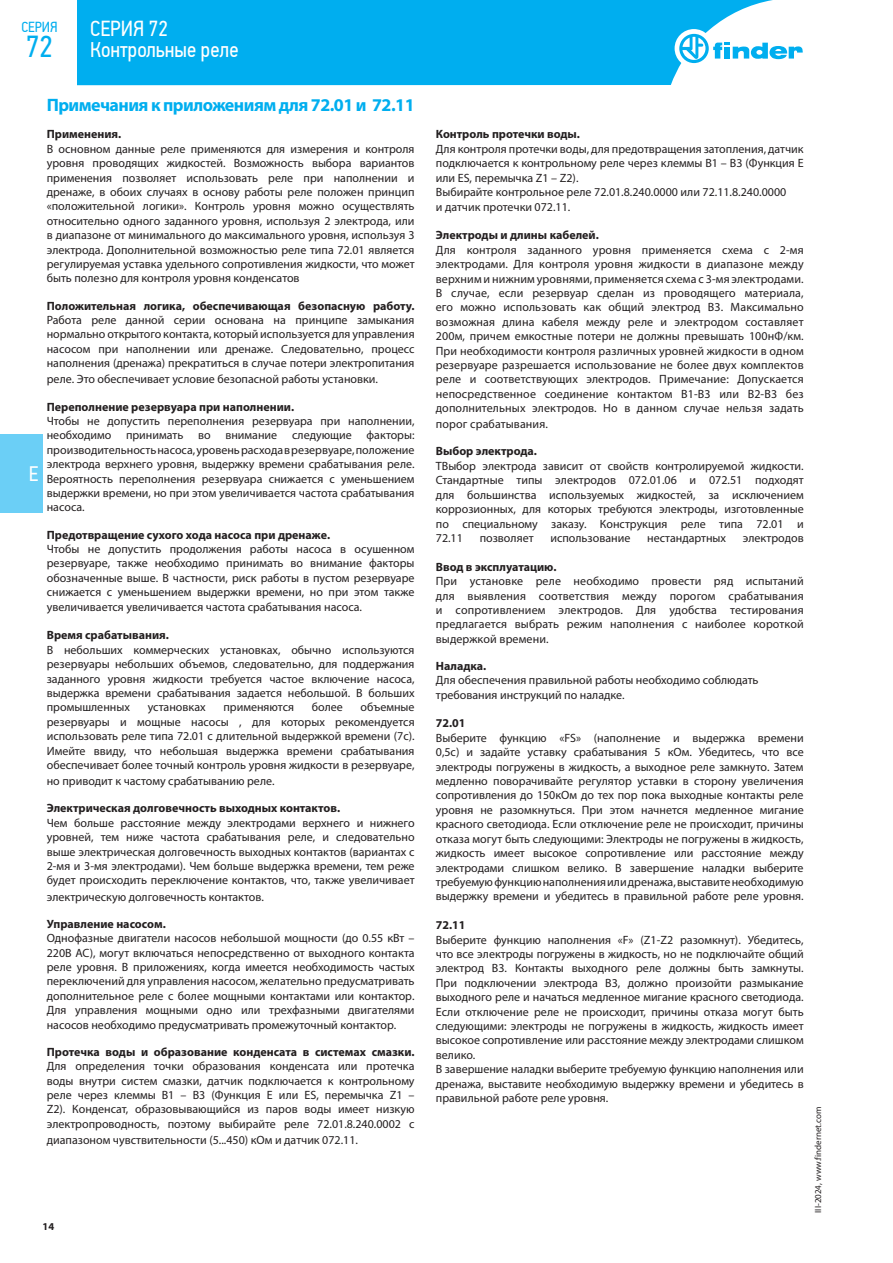
<style>
.page{position:relative;width:893px;height:1263px;background:#fff}
.page>*{position:absolute;margin:0;border:0;box-sizing:border-box;transform-origin:0 0}
.t1{font:30.3px "PF Din Text Cond Pro";color:#00aeef}
.t2{font:21.75px/21px "PF Din Text Cond Pro";color:#fff}
.t3{font:21px "PF Din Text Cond Pro";color:#fff}
.t4{font:700 18px "Myriad Pro";letter-spacing:-.03em;color:#00aeef}
.t5{font:14.55px "PF Din Text Cond Pro";color:#00aeef}
.t6{font:12px/14.4px "Myriad Pro";color:#231f20;text-align:justify}
.t7{font:700 12px "Myriad Pro";color:#231f20}
.t8{font:700 10.5px "Myriad Pro";color:#231f20}
.t9{font:9px "Myriad Pro";color:#231f20}
</style>
<div class="page">
<div style="left:0;top:434px;width:43px;height:78px;background:#6bcff6"></div>
<div style="left:77px;top:0;width:696px;height:85px;background:#00aeef"></div>
<div style="left:675px;top:29px;width:38px;height:39px;background:#fff;border-radius:50%"></div>
<svg style="left:679px;top:34px;width:124px;height:29px"></svg>
<p class="t5" style="left:21px;top:19px;width:38px">СЕРИЯ</p>
<h1 class="t1" style="left:26px;top:28px;width:28px">72</h1>
<h2 class="t2" style="left:90px;top:18px;width:150px">СЕРИЯ 72<br>Контрольные реле</h2>
<h3 class="t3" style="left:29px;top:461px;width:11px">E</h3>
<h3 class="t4" style="left:47px;top:93px;width:369px">Примечания к приложениям для 72.01 и 72.11</h3>
<p class="t7" style="left:47px;top:127px;width:76px">Применения.</p>
<p class="t6" style="left:47px;top:141px;width:369px">В основном данные реле применяются для измерения и контроля уровня проводящих жидкостей. Возможность выбора вариантов применения позволяет использовать реле при наполнении и дренаже, в обоих случаях в основу работы реле положен принцип «положительной логики». Контроль уровня можно осуществлять относительно одного заданного уровня, используя 2 электрода, или в диапазоне от минимального до максимального уровня, используя 3 электрода. Дополнительной возможностью реле типа 72.01 является регулируемая уставка удельного сопротивления жидкости, что может быть полезно для контроля уровня конденсатов</p>
<p class="t7" style="left:47px;top:298px;width:369px">Положительная логика, обеспечивающая безопасную работу.</p>
<p class="t6" style="left:47px;top:313px;width:369px">Работа реле данной серии основана на принципе замыкания нормально открытого контакта, который используется для управления насосом при наполнении или дренаже. Следовательно, процесс наполнения (дренажа) прекратиться в случае потери электропитания</p>
<p class="t6" style="left:47px;top:372px;width:333px">реле. Это обеспечивает условие безопасной работы установки.</p>
<p class="t7" style="left:47px;top:399px;width:249px">Переполнение резервуара при наполнении.</p>
<p class="t6" style="left:47px;top:414px;width:369px">Чтобы не допустить переполнения резервуара при наполнении, необходимо принимать во внимание следующие факторы: производительность насоса, уровень расхода в резервуаре, положение электрода верхнего уровня, выдержку времени срабатывания реле.<br>Вероятность переполнения резервуара снижается с уменьшением выдержки времени, но при этом увеличивается частота срабатывания насоса.</p>
<p class="t7" style="left:47px;top:527px;width:285px">Предотвращение сухого хода насоса при дренаже.</p>
<p class="t6" style="left:47px;top:542px;width:369px">Чтобы не допустить продолжения работы насоса в осушенном резервуаре, также необходимо принимать во внимание факторы обозначенные выше. В частности, риск работы в пустом резервуаре снижается с уменьшением выдержки времени, но при этом также увеличивается увеличивается частота срабатывания насоса.</p>
<p class="t7" style="left:47px;top:627px;width:124px">Время срабатывания.</p>
<p class="t6" style="left:47px;top:642px;width:369px">В небольших коммерческих установках, обычно используются резервуары небольших объемов, следовательно, для поддержания заданного уровня жидкости требуется частое включение насоса, выдержка времени срабатывания задается небольшой. В больших промышленных</p>
<p class="t6" style="left:47px;top:700px;width:369px;text-indent:314px">объемные резервуары и мощные насосы , для которых рекомендуется использовать реле типа 72.01 с длительной выдержкой времени (7с).<br>Имейте ввиду, что небольшая выдержка времени срабатывания обеспечивает более точный контроль уровня жидкости в резервуаре,</p>
<p class="t6" style="left:47px;top:774px;width:229px">но приводит к частому срабатыванию реле.</p>
<p class="t7" style="left:47px;top:800px;width:295px">Электрическая долговечность выходных контактов.</p>
<p class="t6" style="left:47px;top:815px;width:369px">Чем больше расстояние между электродами верхнего и нижнего уровней, тем ниже частота срабатывания реле, и следовательно выше электрическая долговечность выходных контактов (вариантах с 2-мя и 3-мя электродами). Чем больше выдержка времени, тем реже будет происходить переключение контактов, что, также увеличивает</p>
<p class="t6" style="left:47px;top:889px;width:219px">электрическую долговечность контактов.</p>
<p class="t7" style="left:47px;top:916px;width:121px">Управление насосом.</p>
<p class="t6" style="left:47px;top:931px;width:369px">Однофазные двигатели насосов небольшой мощности (до 0.55 кВт – 220В AC), могут включаться непосредственно от выходного контакта реле уровня. В приложениях, когда имеется необходимость частых переключений для управления насосом, желательно предусматривать дополнительное реле с более мощными контактами или контактор.<br>Для управления мощными одно или трехфазными двигателями насосов необходимо предусматривать промежуточный контактор.</p>
<p class="t7" style="left:47px;top:1044px;width:369px">Протечка воды и образование конденсата в системах смазки.</p>
<p class="t6" style="left:47px;top:1059px;width:369px">Для определения точки образования конденсата или протечка воды внутри систем смазки, датчик подключается к контрольному реле через клеммы В1 – В3 (Функция E или ES, перемычка Z1 – Z2). Конденсат, образовывающийся из паров воды имеет низкую электропроводность, поэтому выбирайте реле 72.01.8.240.0002 с</p>
<p class="t6" style="left:47px;top:1132px;width:313px">диапазоном чувствительности (5...450) кОм и датчик 072.11.</p>
<p class="t6" style="left:148px;top:700px;width:60px">установках</p>
<p class="t6" style="left:223px;top:700px;width:72px">применяются</p>
<p class="t6" style="left:312px;top:700px;width:33px">более</p>
<p class="t8" style="left:43px;top:1219px;width:13px">14</p>
<p class="t7" style="left:436px;top:127px;width:146px">Контроль протечки воды.</p>
<p class="t6" style="left:436px;top:141px;width:369px;text-align:left">Для контроля протечки воды, для предотвращения затопления, датчик подключается к контрольному реле через клеммы В1 – В3 (Функция E или ES, перемычка Z1 – Z2).<br>Выбирайте контрольное реле 72.01.8.240.0000 или 72.11.8.240.0000<br>и датчик протечки 072.11.</p>
<p class="t7" style="left:436px;top:227px;width:165px">Электроды и длины кабелей.</p>
<p class="t6" style="left:436px;top:242px;width:369px">Для контроля заданного уровня применяется схема с 2-мя электродами. Для контроля уровня жидкости в диапазоне между верхним и нижним уровнями, применяется схема с 3-мя электродами.<br>В случае, если резервуар сделан из проводящего материала, его можно использовать как общий электрод В3. Максимально возможная длина кабеля между реле и электродом составляет 200м, причем емкостные потери не должны превышать 100нФ/км.<br>При необходимости контроля различных уровней жидкости в одном резервуаре разрешается использование не более двух комплектов реле и соответствующих электродов. Примечание: Допускается непосредственное соединение контактом В1-В3 или В2-В3 без дополнительных электродов. Но в данном случае нельзя задать</p>
<p class="t6" style="left:436px;top:417px;width:114px">порог срабатывания.</p>
<p class="t7" style="left:436px;top:444px;width:103px">Выбор электрода.</p>
<p class="t6" style="left:436px;top:458px;width:369px">TВыбор электрода зависит от свойств контролируемой жидкости.<br>Стандартные типы электродов 072.01.06 и 072.51 подходят для большинства используемых жидкостей, за исключением коррозионных, для которых требуются электроды, изготовленные по специальному заказу. Конструкция реле типа 72.01 и 72.11</p>
<p class="t6" style="left:480px;top:530px;width:55px">позволяет</p>
<p class="t6" style="left:550px;top:530px;width:81px">использование</p>
<p class="t6" style="left:647px;top:530px;width:81px">нестандартных</p>
<p class="t6" style="left:743px;top:530px;width:62px">электродов</p>
<p class="t7" style="left:436px;top:559px;width:122px">Ввод в эксплуатацию.</p>
<p class="t6" style="left:436px;top:574px;width:369px">При установке реле необходимо провести ряд испытаний для выявления соответствия между порогом срабатывания и сопротивлением электродов. Для удобства тестирования предлагается выбрать режим наполнения с наиболее короткой выдержкой времени.</p>
<p class="t7" style="left:436px;top:658px;width:52px">Наладка.</p>
<p class="t6" style="left:436px;top:673px;width:324px">Для обеспечения правильной работы необходимо соблюдать требования инструкций по наладке.</p>
<p class="t7" style="left:436px;top:716px;width:31px">72.01</p>
<p class="t6" style="left:436px;top:730px;width:369px">Выберите функцию «FS» (наполнение и выдержка времени 0,5с) и задайте уставку срабатывания 5 кОм. Убедитесь, что все электроды погружены в жидкость, а выходное реле замкнуто. Затем медленно поворачивайте регулятор уставки в сторону увеличения сопротивления до 150кОм до тех пор пока выходные контакты реле уровня не разомкнуться. При этом начнется медленное мигание красного светодиода. Если отключение реле не происходит, причины отказа могут быть следующими: Электроды не погружены в жидкость, жидкость имеет высокое сопротивление или расстояние между электродами слишком велико. В завершение наладки выберите требуемую функцию наполнения или дренажа, выставите необходимую выдержку времени и убедитесь в правильной работе реле уровня.</p>
<p class="t7" style="left:436px;top:917px;width:31px">72.11</p>
<p class="t6" style="left:436px;top:932px;width:369px;text-align:left">Выберите функцию наполнения «F» (Z1-Z2 разомкнут). Убедитесь, что все электроды погружены в жидкость, но не подключайте общий электрод В3. Контакты выходного реле должны быть замкнуты.<br>При подключении электрода В3, должно произойти размыкание выходного реле и начаться медленное мигание красного светодиода.<br>Если отключение реле не происходит, причины отказа могут быть следующими: электроды не погружены в жидкость, жидкость имеет высокое сопротивление или расстояние между электродами слишком велико.<br>В завершение наладки выберите требуемую функцию наполнения или дренажа, выставите необходимую выдержку времени и убедитесь в правильной работе реле уровня.</p>
<p class="t9" style="left:812px;top:1213px;width:108px;rotate:-90deg">III-2024, www.findernet.com</p>
</div>
